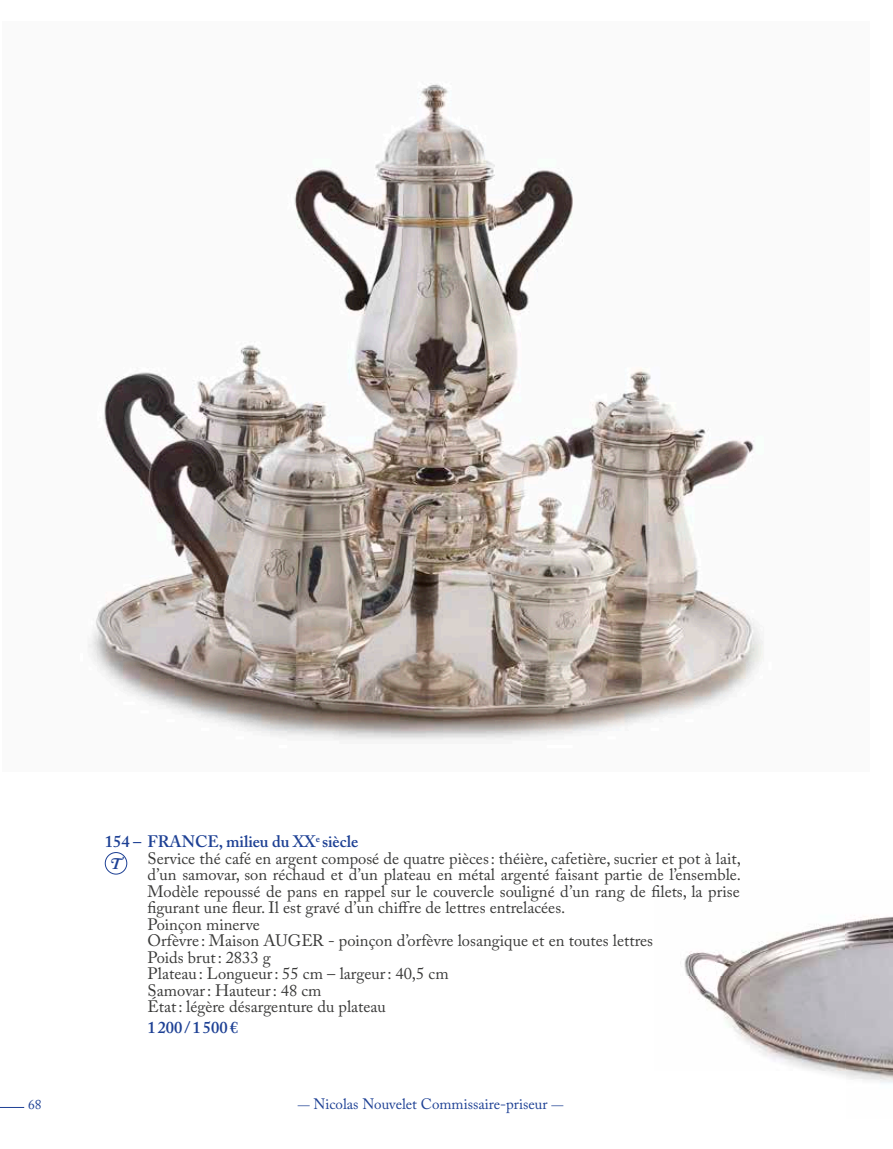
<style>
.page{position:relative;width:893px;height:1149px;background:#fff}
.page>*{position:absolute;margin:0;border:0;box-sizing:border-box;transform-origin:0 0}
.t1{font:16.5px/16.5px "Adobe Caslon Pro";color:#393938}
.t2{font:600 16.5px "Adobe Caslon Pro";color:#1d4094}
.t3{font:italic 700 15.9px "Adobe Caslon Pro";color:#1d4094}
.t4{font:15px "Adobe Caslon Pro";color:#1d4094}
.t5{font:13.5px "Adobe Caslon Pro";color:#1d4094}
.s1{font-weight:600;color:#1d4094}
.s2{font-size:12px}
</style>
<div class="page">
<img style="left:88px;top:83px;width:676px;height:657px">
<img style="left:684px;top:915px;width:209px;height:168px">
<div style="left:105px;top:851px;width:22px;height:23px;border:1px solid #1d4094;border-radius:50%"></div>
<p class="t1" style="left:147px;top:833px;width:595px;text-indent:-43px"><span class="s1">154 – FRANCE, milieu du XX</span><sup>e</sup> <span class="s1">siècle<br></span>Service thé café en argent composé de quatre pièces : théière, cafetière, sucrier et pot à lait, d’un samovar, son réchaud et d’un plateau en métal argenté faisant partie de l’ensemble.<br>Modèle repoussé de pans en rappel sur le couvercle souligné d’un rang de filets, la prise figurant une fleur. Il est gravé d’un chiffre de lettres entrelacées.<br>Poinçon minerve<br>Orfèvre : Maison AUGER - poinçon d’orfèvre losangique et en toutes lettres<br>Poids brut : 2833 g<br>Plateau : Longueur : 55 cm – largeur : 40,5 cm<br>Samovar : Hauteur : 48 cm<br>État : légère désargenture du plateau</p>
<p class="t2" style="left:147px;top:1017px;width:92px">1 200 / 1 500 €</p>
<p class="t3" style="left:110px;top:854px;width:12px">T</p>
<p class="t5" style="left:28px;top:1095px;width:15px">68</p>
<p class="t4" style="left:298px;top:1094px;width:267px"><span class="s2">—</span> Nicolas Nouvelet Commissaire-priseur <span class="s2">—</span></p>
</div>
